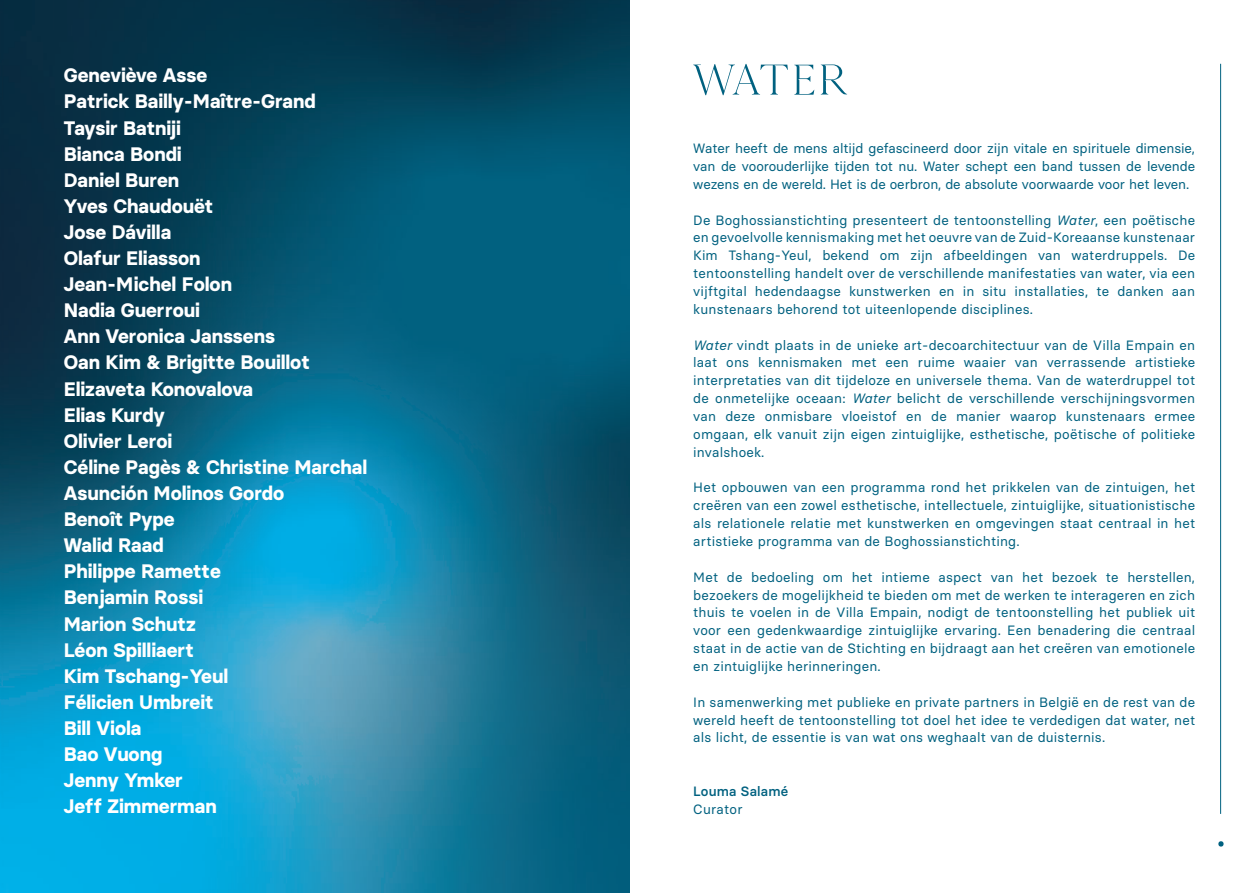
<style>
.page{position:relative;width:1259px;height:893px;background:#fff}
.page>*{position:absolute;margin:0;border:0;box-sizing:border-box;transform-origin:0 0}
.LIste_Artistes{font:700 19.5px "Basier Square";color:#fff}
.t1{font:13.5px/17.9px "Basier Square";letter-spacing:.015em;color:#006180;text-align:justify}
.t2{font:500 13.5px "Basier Square";letter-spacing:.015em;color:#006180}
.s1{font-style:italic}
</style>
<div class="page">
<svg style="left:693px;top:64px;width:154px;height:31px"></svg>
<img style="left:0;top:0;width:629px;height:893px">
<svg style="left:1218px;top:841px;width:5px;height:6px"></svg>
<hr style="left:1220px;top:64px;width:1px;height:750px;background:#006180">
<p class="LIste_Artistes" style="left:64px;top:63px;width:145px">Geneviève Asse</p>
<p class="LIste_Artistes" style="left:64px;top:89px;width:253px">Patrick Bailly-Maître-Grand</p>
<p class="LIste_Artistes" style="left:64px;top:116px;width:119px">Taysir Batniji</p>
<p class="LIste_Artistes" style="left:64px;top:142px;width:119px">Bianca Bondi</p>
<p class="LIste_Artistes" style="left:64px;top:168px;width:117px">Daniel Buren</p>
<p class="LIste_Artistes" style="left:64px;top:194px;width:151px">Yves Chaudouët</p>
<p class="LIste_Artistes" style="left:64px;top:220px;width:109px">Jose Dávilla</p>
<p class="LIste_Artistes" style="left:64px;top:246px;width:138px">Olafur Eliasson</p>
<p class="LIste_Artistes" style="left:64px;top:272px;width:170px">Jean-Michel Folon</p>
<p class="LIste_Artistes" style="left:64px;top:298px;width:138px">Nadia Guerroui</p>
<p class="LIste_Artistes" style="left:64px;top:324px;width:213px">Ann Veronica Janssens</p>
<p class="LIste_Artistes" style="left:64px;top:350px;width:248px">Oan Kim &amp; Brigitte Bouillot</p>
<p class="LIste_Artistes" style="left:64px;top:377px;width:191px">Elizaveta Konovalova</p>
<p class="LIste_Artistes" style="left:64px;top:403px;width:102px">Elias Kurdy</p>
<p class="LIste_Artistes" style="left:64px;top:429px;width:110px">Olivier Leroi</p>
<p class="LIste_Artistes" style="left:64px;top:455px;width:305px">Céline Pagès &amp; Christine Marchal</p>
<p class="LIste_Artistes" style="left:64px;top:481px;width:222px">Asunción Molinos Gordo</p>
<p class="LIste_Artistes" style="left:64px;top:507px;width:112px">Benoît Pype</p>
<p class="LIste_Artistes" style="left:64px;top:533px;width:101px">Walid Raad</p>
<p class="LIste_Artistes" style="left:64px;top:559px;width:158px">Philippe Ramette</p>
<p class="LIste_Artistes" style="left:64px;top:585px;width:141px">Benjamin Rossi</p>
<p class="LIste_Artistes" style="left:64px;top:612px;width:133px">Marion Schutz</p>
<p class="LIste_Artistes" style="left:64px;top:638px;width:132px">Léon Spilliaert</p>
<p class="LIste_Artistes" style="left:64px;top:664px;width:166px">Kim Tschang-Yeul</p>
<p class="LIste_Artistes" style="left:64px;top:690px;width:151px">Félicien Umbreit</p>
<p class="LIste_Artistes" style="left:64px;top:716px;width:79px">Bill Viola</p>
<p class="LIste_Artistes" style="left:64px;top:742px;width:100px">Bao Vuong</p>
<p class="LIste_Artistes" style="left:64px;top:768px;width:120px">Jenny Ymker</p>
<p class="LIste_Artistes" style="left:64px;top:794px;width:154px">Jeff Zimmerman</p>
<p class="t1" style="left:693px;top:139px;width:503px">Water heeft de mens altijd gefascineerd door zijn vitale en spirituele dimensie, van de voorouderlijke tijden tot nu. Water schept een band tussen de levende wezens en de wereld. Het is de oerbron, de absolute voorwaarde voor het leven.</p>
<p class="t1" style="left:693px;top:211px;width:503px">De Boghossianstichting presenteert de tentoonstelling <span class="s1">Water</span>, een poëtische en gevoelvolle kennismaking met het oeuvre van de Zuid-Koreaanse kunstenaar Kim Tshang-Yeul, bekend om zijn afbeeldingen van waterdruppels. De tentoonstelling handelt over de verschillende manifestaties van water, via een vijftgital hedendaagse kunstwerken en in situ installaties, te danken aan kunstenaars behorend tot uiteenlopende disciplines.</p>
<p class="t1" style="left:693px;top:336px;width:503px"><span class="s1">Water</span> vindt plaats in de unieke art-decoarchitectuur van de Villa Empain en laat ons kennismaken met een ruime waaier van verrassende artistieke interpretaties van dit tijdeloze en universele thema. Van de waterdruppel tot de onmetelijke oceaan: <span class="s1">Water</span> belicht de verschillende verschijningsvormen van deze onmisbare vloeistof en de manier waarop kunstenaars ermee omgaan, elk vanuit zijn eigen zintuiglijke, esthetische, poëtische of politieke invalshoek.</p>
<p class="t1" style="left:693px;top:478px;width:503px">Het opbouwen van een programma rond het prikkelen van de zintuigen, het creëren van een zowel esthetische, intellectuele, zintuiglijke, situationistische als relationele relatie met kunstwerken en omgevingen staat centraal in het artistieke programma van de Boghossianstichting.</p>
<p class="t1" style="left:693px;top:568px;width:503px">Met de bedoeling om het intieme aspect van het bezoek te herstellen, bezoekers de mogelijkheid te bieden om met de werken te interageren en zich thuis te voelen in de Villa Empain, nodigt de tentoonstelling het publiek uit voor een gedenkwaardige zintuiglijke ervaring. Een benadering die centraal staat in de actie van de Stichting en bijdraagt aan het creëren van emotionele en zintuiglijke herinneringen.</p>
<p class="t1" style="left:693px;top:693px;width:503px">In samenwerking met publieke en private partners in België en de rest van de wereld heeft de tentoonstelling tot doel het idee te verdedigen dat water, net als licht, de essentie is van wat ons weghaalt van de duisternis.</p>
<p class="t2" style="left:693px;top:783px;width:96px">Louma Salamé</p>
<p class="t1" style="left:693px;top:800px;width:51px">Curator</p>
</div>
